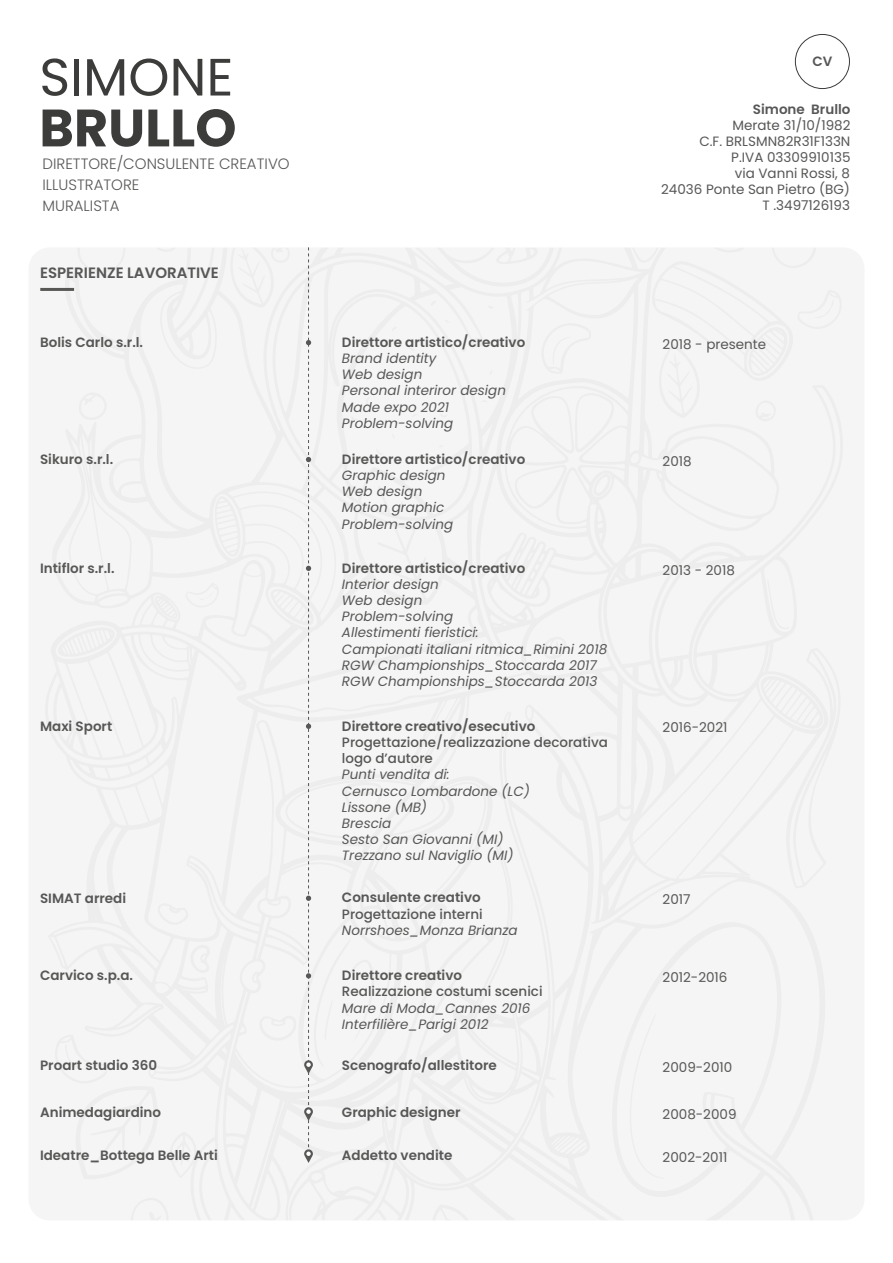
<style>
.page{position:relative;width:893px;height:1263px;background:#fff}
.page>*{position:absolute;margin:0;border:0;box-sizing:border-box;transform-origin:0 0}
.t1{font:52.5px "Poppins";color:#3c3c3b}
.t2{font:700 52.5px "Poppins";color:#3c3c3b}
.t3{font:300 15px/21.3px "Poppins";color:#575756}
.t4{font:600 15px "Poppins";color:#575756}
.t5{font:italic 13.5px/16.2px "Poppins";color:#575756}
.t6{font:600 13.5px "Poppins";color:#575756}
.t7{font:13.5px/16.2px "Poppins";color:#575756;text-align:right}
.t8{font:500 13.5px/16.2px "Poppins";color:#575756}
</style>
<div class="page">
<div style="left:29px;top:247px;width:835px;height:973px;background:#f5f5f5;border-radius:21px"></div>
<div style="left:825px;top:308px;width:6px;height:7px;background:#ededed"></div>
<hr style="left:40px;top:288px;width:34px;height:3px;background:#575756">
<div style="left:795px;top:34px;width:55px;height:55px;border:1px solid #3c3c3b;border-radius:50%"></div>
<h1 class="t1" style="left:39px;top:47px;width:196px">SIMONE</h1>
<h1 class="t2" style="left:39px;top:98px;width:199px">BRULLO</h1>
<p class="t3" style="left:43px;top:153px;width:249px">DIRETTORE/CONSULENTE CREATIVO<br>ILLUSTRATORE<br>MURALISTA</p>
<p class="t4" style="left:40px;top:264px;width:180px">ESPERIENZE LAVORATIVE</p>
<p class="t6" style="left:40px;top:335px;width:105px">Bolis Carlo s.r.l.</p>
<p class="t6" style="left:342px;top:334px;width:185px">Direttore artistico/creativo</p>
<p class="t5" style="left:342px;top:350px;width:165px">Brand identity<br>Web design<br>Personal interiror design<br>Made expo 2021<br>Problem-solving</p>
<p class="t6" style="left:40px;top:452px;width:75px">Sikuro s.r.l.</p>
<p class="t6" style="left:342px;top:451px;width:185px">Direttore artistico/creativo</p>
<p class="t5" style="left:342px;top:467px;width:113px">Graphic design<br>Web design<br>Motion graphic<br>Problem-solving</p>
<p class="t6" style="left:40px;top:560px;width:76px">Intiflor s.r.l.</p>
<p class="t6" style="left:342px;top:560px;width:185px">Direttore artistico/creativo</p>
<p class="t5" style="left:342px;top:576px;width:267px">Interior design<br>Web design<br>Problem-solving<br>Allestimenti fieristici:<br>Campionati italiani ritmica_Rimini 2018<br>RGW Championships_Stoccarda 2017<br>RGW Championships_Stoccarda 2013</p>
<p class="t6" style="left:40px;top:718px;width:74px">Maxi Sport</p>
<p class="t6" style="left:342px;top:718px;width:195px">Direttore creativo/esecutivo</p>
<p class="t8" style="left:342px;top:734px;width:267px">Progettazione/realizzazione decorativa logo d’autore</p>
<p class="t5" style="left:342px;top:766px;width:190px">Punti vendita di:<br>Cernusco Lombardone (LC)<br>Lissone (MB)<br>Brescia<br>Sesto San Giovanni (MI)<br>Trezzano sul Naviglio (MI)</p>
<p class="t6" style="left:40px;top:890px;width:88px">SIMAT arredi</p>
<p class="t6" style="left:342px;top:890px;width:140px">Consulente creativo</p>
<p class="t8" style="left:342px;top:906px;width:142px">Progettazione interni</p>
<p class="t5" style="left:342px;top:922px;width:177px">Norrshoes_Monza Brianza</p>
<p class="t6" style="left:40px;top:968px;width:94px">Carvico s.p.a.</p>
<p class="t6" style="left:342px;top:968px;width:122px">Direttore creativo</p>
<p class="t8" style="left:342px;top:984px;width:202px">Realizzazione costumi scenici</p>
<p class="t5" style="left:342px;top:1000px;width:190px">Mare di Moda_Cannes 2016<br>Interfilière_Parigi 2012</p>
<p class="t6" style="left:812px;top:54px;width:21px">CV</p>
<p class="t6" style="left:753px;top:101px;width:99px">Simone Brullo</p>
<p class="t7" style="left:661px;top:117px;width:191px">Merate 31/10/1982<br>C.F. BRLSMN82R31F133N<br>P.IVA 03309910135<br>via Vanni Rossi, 8<br>24036 Ponte San Pietro (BG)<br>T .3497126193</p>
<p class="t7" style="left:663px;top:336px;width:105px">2018 - presente</p>
<p class="t7" style="left:663px;top:453px;width:31px">2018</p>
<p class="t7" style="left:663px;top:562px;width:74px">2013 - 2018</p>
<p class="t7" style="left:663px;top:719px;width:66px">2016-2021</p>
<p class="t7" style="left:663px;top:892px;width:29px">2017</p>
<p class="t7" style="left:663px;top:969px;width:66px">2012-2016</p>
<p class="t6" style="left:40px;top:1057px;width:119px">Proart studio 360</p>
<p class="t6" style="left:342px;top:1057px;width:156px">Scenografo/allestitore</p>
<p class="t7" style="left:663px;top:1059px;width:71px">2009-2010</p>
<p class="t6" style="left:40px;top:1104px;width:123px">Animedagiardino</p>
<p class="t6" style="left:342px;top:1104px;width:120px">Graphic designer</p>
<p class="t7" style="left:663px;top:1106px;width:75px">2008-2009</p>
<p class="t6" style="left:40px;top:1148px;width:179px">Ideatre_Bottega Belle Arti</p>
<p class="t6" style="left:342px;top:1148px;width:112px">Addetto vendite</p>
<p class="t7" style="left:663px;top:1149px;width:66px">2002-2011</p>
</div>
